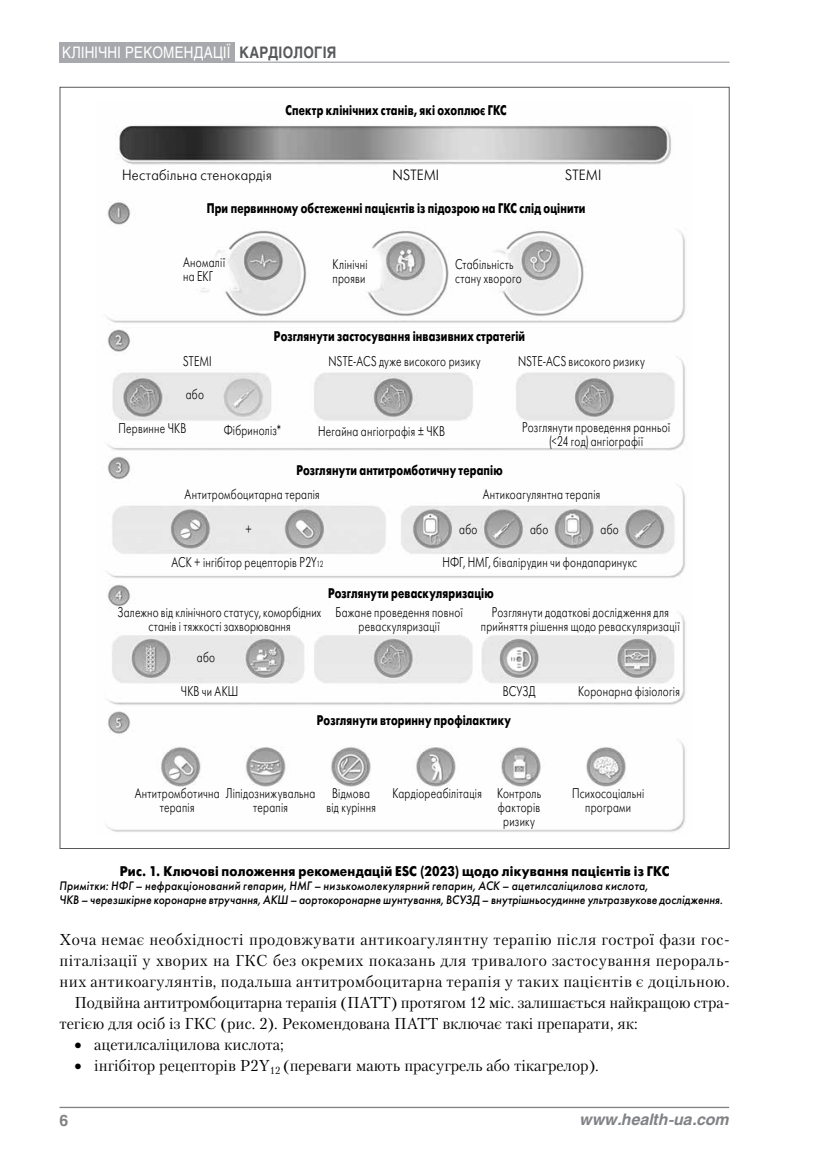
<style>
.page{position:relative;width:819px;height:1166px;background:#fff}
.page>*{position:absolute;margin:0;border:0;box-sizing:border-box;transform-origin:0 0}
.t1{font:15.75px "Petersburg C";letter-spacing:.025em;color:#000}
.t2{font:15.75px "Petersburg C";color:#000}
.t3{font:15.75px "Petersburg C";letter-spacing:-.005em;color:#000}
.t4{font:15.75px "Helios C";letter-spacing:.02em;color:#fff;scale:.85 1}
.t5{font:italic 700 15.75px "Helios C";color:#808285}
.t6{font:700 15.75px "Helios C";color:#808285}
.t7{font:14.88px "Futuris C";letter-spacing:.02em;color:#000;scale:.9 1}
.t8{font:14px/14px "Futuris C";letter-spacing:.025em;color:#000;text-align:center;scale:.75 1}
.t9{font:700 14px "Futuris C";letter-spacing:.015em;color:#000;scale:.75 1}
.t10{font:700 14px "Futuris C";letter-spacing:.015em;color:#000;scale:.9 1}
.t11{font:italic 12.25px/14px "Futuris C";letter-spacing:.015em;color:#000;scale:.9 1}
.s1{font-weight:700;color:#58595b}
.s2{font-size:8.75px}
</style>
<div class="page">
<div style="left:60px;top:42px;width:175px;height:21px;background:#a7a9ac"></div>
<hr style="left:207px;top:62px;width:522px;height:1px;background:#a7a9ac">
<hr style="left:60px;top:1107px;width:669px;height:1px;background:#808285">
<img style="left:106px;top:125px;width:580px;height:707px">
<p class="t4" style="left:62px;top:43px;width:324px">Клінічні рекомендації <span class="s1">КаРДІологія</span></p>
<p class="t9" style="left:285px;top:102px;width:296px">Спектр клінічних станів, які охоплює ГКС</p>
<p class="t7" style="left:122px;top:168px;width:168px">Нестабільна стенокардія</p>
<p class="t7" style="left:392px;top:168px;width:54px">NSTEMI</p>
<p class="t7" style="left:565px;top:168px;width:42px">STEMI</p>
<p class="t9" style="left:207px;top:201px;width:506px">При первинному обстеженні пацієнтів із підозрою на ГКС слід оцінити</p>
<p class="t8" style="left:183px;top:255px;width:58px;text-align:left">Аномалії на ЕКГ</p>
<p class="t8" style="left:332px;top:257px;width:48px;text-align:left">Клінічні прояви</p>
<p class="t8" style="left:455px;top:257px;width:90px;text-align:left">Стабільність стану хворого</p>
<p class="t9" style="left:274px;top:329px;width:336px">Розглянути застосування інвазивних стратегій</p>
<p class="t8" style="left:183px;top:354px;width:39px">STEMI</p>
<p class="t8" style="left:328px;top:355px;width:204px">NSTE-ACS дуже високого ризику</p>
<p class="t8" style="left:518px;top:355px;width:170px">NSTE-ACS високого ризику</p>
<p class="t8" style="left:186px;top:388px;width:26px">або</p>
<p class="t8" style="left:118px;top:422px;width:92px">Первинне ЧКВ</p>
<p class="t8" style="left:224px;top:423px;width:78px">Фібриноліз*</p>
<p class="t8" style="left:318px;top:425px;width:171px">Негайна ангіографія ± ЧКВ</p>
<p class="t9" style="left:296px;top:463px;width:276px">Розглянути антитромботичну терапію</p>
<p class="t8" style="left:522px;top:420px;width:199px">Розглянути проведення ранньої (&lt;24 год) ангіографії</p>
<p class="t8" style="left:184px;top:488px;width:182px">Антитромбоцитарна терапія</p>
<p class="t8" style="left:482px;top:488px;width:158px">Антикоагулянтна терапія</p>
<p class="t8" style="left:245px;top:522px;width:10px">+</p>
<p class="t8" style="left:459px;top:522px;width:26px">або</p>
<p class="t8" style="left:530px;top:522px;width:26px">або</p>
<p class="t8" style="left:600px;top:522px;width:26px">або</p>
<p class="t8" style="left:171px;top:556px;width:204px">АСК + інгібітор рецепторів P2Y<span class="s2">12</span></p>
<p class="t8" style="left:442px;top:556px;width:261px">НФГ, НМГ, бівалірудин чи фондапаринукс</p>
<p class="t9" style="left:328px;top:585px;width:222px">Розглянути реваскуляризацію</p>
<p class="t8" style="left:118px;top:605px;width:273px">Залежно від клінічного статусу, коморбідних станів і тяжкості захворювання</p>
<p class="t8" style="left:335px;top:605px;width:171px">Бажане проведення повної реваскуляризації</p>
<p class="t8" style="left:481px;top:605px;width:267px">Розглянути додаткові дослідження для прийняття рішення щодо реваскуляризації</p>
<p class="t8" style="left:197px;top:651px;width:26px">або</p>
<p class="t8" style="left:181px;top:685px;width:78px">ЧКВ чи АКШ</p>
<p class="t8" style="left:502px;top:685px;width:45px">ВСУЗД</p>
<p class="t8" style="left:578px;top:685px;width:137px">Коронарна фізіологія</p>
<p class="t9" style="left:317px;top:712px;width:260px">Розглянути вторинну профілактику</p>
<p class="t8" style="left:160px;top:787px;width:209px;text-align:left;text-indent:-25px">Антитромботична Ліпідознижувальна терапія</p>
<p class="t8" style="left:253px;top:801px;width:48px">терапія</p>
<p class="t8" style="left:326px;top:787px;width:67px">Відмова від куріння</p>
<p class="t8" style="left:392px;top:787px;width:200px">Кардіореабілітація Контроль</p>
<p class="t8" style="left:498px;top:801px;width:58px">факторів</p>
<p class="t8" style="left:503px;top:815px;width:44px">ризику</p>
<p class="t8" style="left:572px;top:787px;width:98px">Психосоціальні програми</p>
<p class="t10" style="left:120px;top:863px;width:612px">Рис. 1. Ключові положення рекомендацій ESC (2023) щодо лікування пацієнтів із ГКС</p>
<p class="t11" style="left:60px;top:879px;width:738px">Примітки: НФГ – нефракціонований гепарин, НМГ – низькомолекулярний гепарин, АСК – ацетилсаліцилова кислота,<br>ЧКВ – черезшкірне коронарне втручання, АКШ – аортокоронарне шунтування, ВСУЗД – внутрішньосудинне ультразвукове дослідження.</p>
<p class="t1" style="left:60px;top:930px;width:671px">Хоча немає необхідності продовжувати антикоагулянтну терапію після гострої фази гос-</p>
<p class="t1" style="left:60px;top:951px;width:671px">піталізації у хворих на ГКС без окремих показань для тривалого застосування перораль-</p>
<p class="t1" style="left:60px;top:972px;width:671px">них антикоагулянтів, подальша антитромбоцитарна терапія у таких пацієнтів є доцільною.</p>
<p class="t3" style="left:74px;top:993px;width:656px">Подвійна антитромбоцитарна терапія (ПАТТ) протягом 12 міс. залишається найкращою стра-</p>
<p class="t2" style="left:60px;top:1014px;width:579px">тегією для осіб із ГКС (рис. 2). Рекомендована ПАТТ включає такі препарати, як:</p>
<p class="t2" style="left:74px;top:1035px;width:211px">• ацетилсаліцилова кислота;</p>
<p class="t2" style="left:74px;top:1056px;width:526px">• інгібітор рецепторів P2Y<sub>12</sub> (переваги мають прасугрель або тікагрелор).</p>
<p class="t6" style="left:60px;top:1111px;width:10px">6</p>
<p class="t5" style="left:580px;top:1110px;width:151px">www.health-ua.com</p>
</div>
